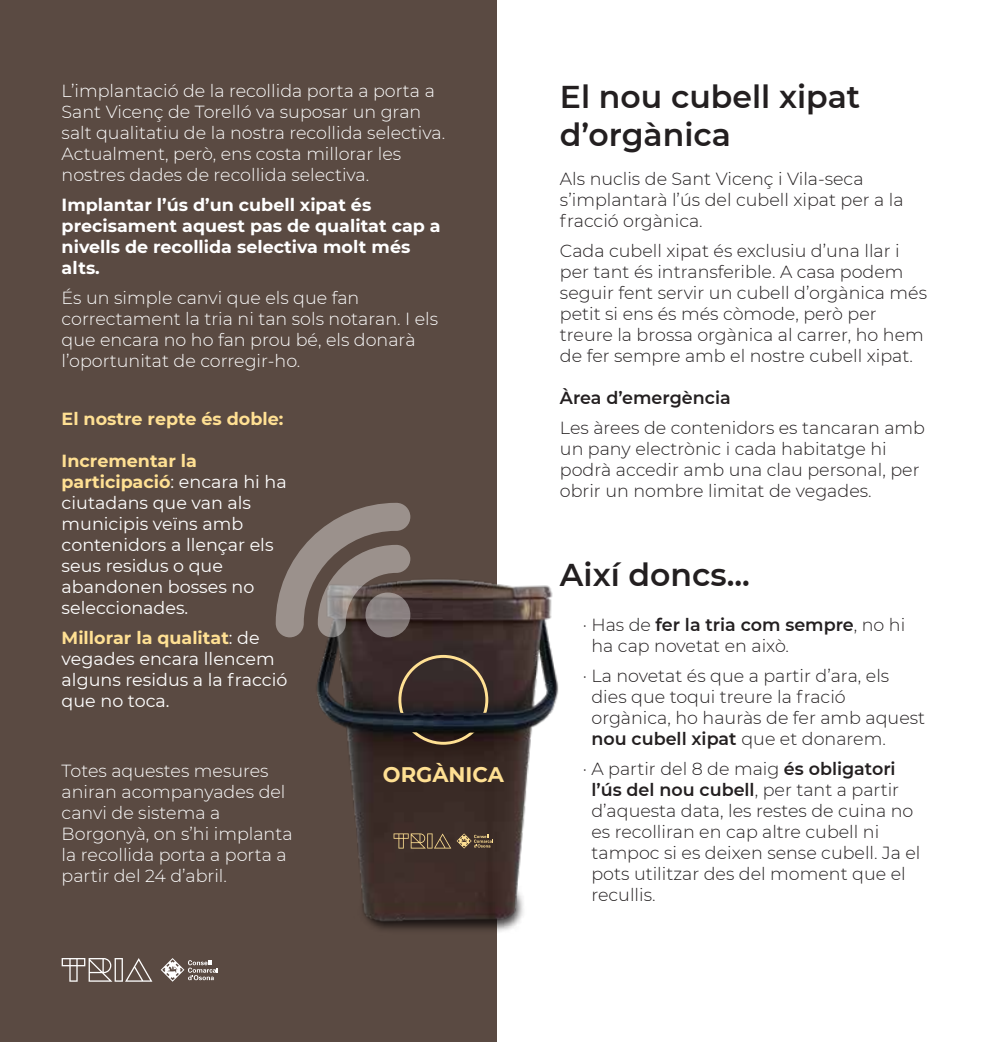
<style>
.page{position:relative;width:993px;height:1042px;background:#fff}
.page>*{position:absolute;margin:0;border:0;box-sizing:border-box;transform-origin:0 0}
.t1{font:600 31.5px/37.8px "Montserrat";color:#231f20}
.t2{font:700 21px "Montserrat";color:#ffe093}
.t3{font:300 17.5px/21px "Montserrat";color:#231f20}
.t4{font:300 17.5px/21px "Montserrat";color:#fff}
.t5{font:17.5px/21px "Montserrat";color:#fff}
.t6{font:700 17.5px/21px "Montserrat";color:#fff}
.t7{font:700 17.5px "Montserrat";color:#ffe093}
.t8{font:600 17.5px "Montserrat";color:#231f20}
.s1{font-weight:700;color:#ffe093}
.s2{font-weight:600}
</style>
<div class="page">
<div style="left:0;top:0;width:496px;height:1042px;background:#5a4a42"></div>
<img style="left:291px;top:559px;width:268px;height:385px">
<svg style="left:398px;top:655px;width:90px;height:90px;background:#3c322e"></svg>
<svg style="left:393px;top:833px;width:100px;height:15px"></svg>
<svg style="left:275px;top:503px;width:135px;height:134px"></svg>
<svg style="left:161px;top:958px;width:57px;height:23px"></svg>
<svg style="left:62px;top:958px;width:90px;height:23px"></svg>
<p class="t4" style="left:62px;top:80px;width:385px">L’implantació de la recollida porta a porta a Sant Vicenç de Torelló va suposar un gran salt qualitatiu de la nostra recollida selectiva.<br>Actualment, però, ens costa millorar les nostres dades de recollida selectiva.</p>
<p class="t6" style="left:62px;top:194px;width:380px">Implantar l’ús d’un cubell xipat és precisament aquest pas de qualitat cap a nivells de recollida selectiva molt més alts.</p>
<p class="t4" style="left:62px;top:287px;width:378px">És un simple canvi que els que fan correctament la tria ni tan sols notaran. I els que encara no ho fan prou bé, els donarà l’oportunitat de corregir-ho.</p>
<p class="t7" style="left:62px;top:406px;width:223px">El nostre repte és doble:</p>
<p class="t5" style="left:62px;top:450px;width:226px"><span class="s1">Incrementar la participació</span>: encara hi ha ciutadans que van als municipis veïns amb contenidors a llençar els seus residus o que abandonen bosses no seleccionades.</p>
<p class="t5" style="left:62px;top:626px;width:227px"><span class="s1">Millorar la qualitat</span>: de vegades encara llencem alguns residus a la fracció que no toca.</p>
<p class="t4" style="left:62px;top:760px;width:232px">Totes aquestes mesures aniran acompanyades del canvi de sistema a<br>Borgonyà, on s’hi implanta la recollida porta a porta a partir del 24 d’abril.</p>
<p class="t2" style="left:383px;top:759px;width:122px">ORGÀNICA</p>
<h1 class="t1" style="left:559px;top:76px;width:301px">El nou cubell xipat d’orgànica</h1>
<p class="t3" style="left:559px;top:168px;width:345px">Als nuclis de Sant Vicenç i Vila-seca s’implantarà l’ús del cubell xipat per a la fracció orgànica.</p>
<p class="t3" style="left:559px;top:239px;width:368px">Cada cubell xipat és exclusiu d’una llar i per tant és intransferible. A casa podem seguir fent servir un cubell d’orgànica més petit si ens és més còmode, però per treure la brossa orgànica al carrer, ho hem de fer sempre amb el nostre cubell xipat.</p>
<p class="t8" style="left:559px;top:385px;width:172px">Àrea d’emergència</p>
<p class="t3" style="left:559px;top:416px;width:366px">Les àrees de contenidors es tancaran amb un pany electrònic i cada habitatge hi podrà accedir amb una clau personal, per obrir un nombre limitat de vegades.</p>
<h1 class="t1" style="left:559px;top:554px;width:191px">Així doncs...</h1>
<p class="t3" style="left:591px;top:614px;width:315px;text-indent:-9px">· Has de <span class="s2">fer la tria com sempre</span>, no hi ha cap novetat en això.</p>
<p class="t3" style="left:591px;top:665px;width:335px;text-indent:-9px">· La novetat és que a partir d’ara, els dies que toqui treure la fració orgànica, ho hauràs de fer amb aquest <span class="s2">nou cubell xipat</span> que et donarem.</p>
<p class="t3" style="left:591px;top:757px;width:330px;text-indent:-9px">· A partir del 8 de maig <span class="s2">és obligatori l’ús del nou cubell</span>, per tant a partir d’aquesta data, les restes de cuina no es recolliran en cap altre cubell ni tampoc si es deixen sense cubell. Ja el pots utilitzar des del moment que el recullis.</p>
</div>
